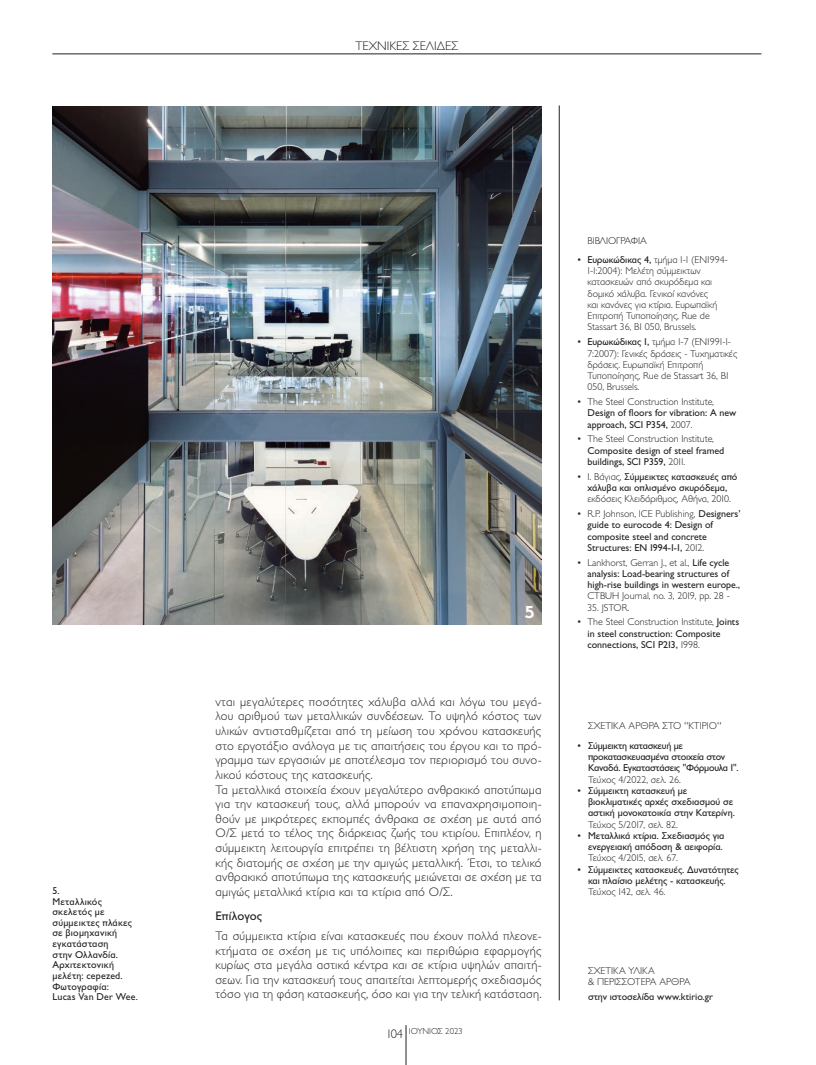
<style>
.page{position:relative;width:816px;height:1065px;background:#fff}
.page>*{position:absolute;margin:0;border:0;box-sizing:border-box;transform-origin:0 0}
.t1{font:600 17.5px "Kabel ITC Hel";color:#fff}
.KEIMENO_TEXNIKES{font:300 12.5px/14.6px "Gill Sans Hel";letter-spacing:.02em;color:#231f20;text-align:justify}
.KEIMENO_TEXNIKES-2{font:300 12.5px "Gill Sans Hel";color:#231f20}
.YPOMESOTITLOS_TEXNIK{font:12.5px "Gill Sans Hel";letter-spacing:.02em;color:#231f20}
.BIBLIOGRAFIA{font:10px/11.2px "Gill Sans Hel";color:#231f20}
.BIBLIOGRAFIA-2{font:300 10px/11.2px "Gill Sans Hel";color:#231f20}
.SXETIKA_BOLD{font:10px/11.2px "Gill Sans Hel";color:#231f20}
.LEZANTES_TEXNIKES{font:10px/10.6px "Gill Sans Hel";letter-spacing:.025em;color:#231f20}
.SXETIKA_BOLD-2{font:10px/11.2px "Gill Sans Hel";letter-spacing:-.02em;color:#231f20}
.SXETIKA_BOLD-3{font:300 10px "Gill Sans Hel";color:#231f20}
.SXETIKA_TITLOS{font:300 10px "Gill Sans Hel";color:#231f20}
.t2{font:300 8.75px "Gill Sans Hel";color:#231f20}
.s1{font-size:12.5px}
.s2{font-weight:400}
.s3{font-weight:300}
</style>
<div class="page">
<hr style="left:406px;top:1024px;width:1px;height:40px;background:#231f20">
<hr style="left:52px;top:54px;width:709px;height:1px;background:#231f20">
<hr style="left:559px;top:105px;width:1px;height:895px;background:#231f20">
<img style="left:52px;top:107px;width:489px;height:517px">
<p class="LEZANTES_TEXNIKES" style="left:52px;top:885px;width:9px">5.</p>
<p class="LEZANTES_TEXNIKES" style="left:52px;top:895px;width:87px">Μεταλλικός σκελετός με σύμμεικτες πλάκες σε βιομηχανική εγκατάσταση<br>στην Ολλανδία.<br>Αρχιτεκτονική μελέτη: cepezed.<br>Φωτογραφία:<br>Lucas Van Der Wee.</p>
<p class="KEIMENO_TEXNIKES-2" style="left:355px;top:39px;width:104px">ΤΕΧΝΙΚΕΣ ΣΕΛΙΔΕΣ</p>
<p class="t1" style="left:525px;top:602px;width:11px">5</p>
<p class="KEIMENO_TEXNIKES" style="left:215px;top:694px;width:328px">νται μεγαλύτερες ποσότητες χάλυβα αλλά και λόγω του μεγά&shy;λου αριθμού των μεταλλικών συνδέσεων. Το υψηλό κόστος των υλικών αντισταθμίζεται από τη μείωση του χρόνου κατασκευής στο εργοτάξιο ανάλογα με τις απαιτήσεις του έργου και το πρό&shy;γραμμα των εργασιών με αποτέλεσμα τον περιορισμό του συνο&shy;λικού κόστους της κατασκευής.</p>
<p class="KEIMENO_TEXNIKES" style="left:215px;top:782px;width:328px">Τα μεταλλικά στοιχεία έχουν μεγαλύτερο ανθρακικό αποτύπωμα για την κατασκευή τους, αλλά μπορούν να επαναχρησιμοποιη&shy;θούν με μικρότερες εκπομπές άνθρακα σε σχέση με αυτά από Ο/Σ μετά το τέλος της διάρκειας ζωής του κτιρίου. Επιπλέον, η σύμμεικτη λειτουργία επιτρέπει τη βέλτιστη χρήση της μεταλλι&shy;κής διατομής σε σχέση με την αμιγώς μεταλλική. Έτσι, το τελικό ανθρακικό αποτύπωμα της κατασκευής μειώνεται σε σχέση με τα αμιγώς μεταλλικά κτίρια και τα κτίρια από Ο/Σ.</p>
<p class="YPOMESOTITLOS_TEXNIK" style="left:215px;top:909px;width:48px">Επίλογος</p>
<p class="KEIMENO_TEXNIKES" style="left:215px;top:928px;width:328px">Τα σύμμεικτα κτίρια είναι κατασκευές που έχουν πολλά πλεονε&shy;κτήματα σε σχέση με τις υπόλοιπες και περιθώρια εφαρμογής κυρίως στα μεγάλα αστικά κέντρα και σε κτίρια υψηλών απαιτή&shy;σεων. Για την κατασκευή τους απαιτείται λεπτομερής σχεδιασμός τόσο για τη φάση κατασκευής, όσο και για την τελική κατάσταση.</p>
<p class="t2" style="left:387px;top:1026px;width:76px"><span class="s1">104</span> ΙΟΥΝΙΟΣ 2023</p>
<p class="BIBLIOGRAFIA-2" style="left:587px;top:235px;width:61px">ΒΙΒΛΙΟΓΡΑΦΙΑ</p>
<p class="BIBLIOGRAFIA-2" style="left:587px;top:254px;width:142px;text-indent:-11px">• <span class="s2">Ευρωκώδικας 4,</span> τμήμα 1-1 (ΕΝ1994-<br>1-1:2004): Μελέτη σύμμεικτων κατασκευών από σκυρόδεμα και δομικό χάλυβα. Γενικοί κανόνες<br>και κανόνες για κτίρια. Ευρωπαϊκή<br>Επιτροπή Τυποποίησης, Rue de<br>Stassart 36, B1 050, Brussels.</p>
<p class="BIBLIOGRAFIA-2" style="left:587px;top:336px;width:151px;text-indent:-11px">• <span class="s2">Ευρωκώδικας 1,</span> τμήμα 1-7 (ΕΝ1991-1-<br>7:2007): Γενικές δράσεις - Τυχηματικές δράσεις. Ευρωπαϊκή Επιτροπή<br>Τυποποίησης, Rue de Stassart 36, B1<br>050, Brussels.</p>
<p class="BIBLIOGRAFIA" style="left:587px;top:396px;width:150px;text-indent:-11px"><span class="s3">• The Steel Construction Institute,<br></span>Design of floors for vibration: A new approach, SCI P354, <span class="s3">2007.</span></p>
<p class="BIBLIOGRAFIA" style="left:587px;top:433px;width:138px;text-indent:-11px"><span class="s3">• The Steel Construction Institute,<br></span>Composite design of steel framed buildings, SCI P359, <span class="s3">2011.</span></p>
<p class="BIBLIOGRAFIA" style="left:577px;top:471px;width:162px;text-align:center"><span class="s3">• Ι. Βάγιας,</span> Σύμμεικτες κατασκευές από χάλυβα και οπλισμένο σκυρόδεμα, <span class="s3">εκδόσεις Κλειδάριθμος, Αθήνα, 2010.</span></p>
<p class="BIBLIOGRAFIA" style="left:587px;top:508px;width:155px;text-indent:-11px"><span class="s3">• R.P. Johnson, ICE Publishing,</span> Designers’ guide to eurocode 4: Design of composite steel and concrete Structures: EN 1994-1-1, <span class="s3">2012.</span></p>
<p class="BIBLIOGRAFIA" style="left:587px;top:556px;width:154px;text-indent:-11px"><span class="s3">• Lankhorst, Gerran J., et al.,</span> Life cycle analysis: Load-bearing structures of high-rise buildings in western europe., <span class="s3">CTBUH Journal, no. 3, 2019, pp. 28 -</span></p>
<p class="BIBLIOGRAFIA-2" style="left:587px;top:601px;width:43px">35. JSTOR.</p>
<p class="BIBLIOGRAFIA" style="left:587px;top:616px;width:153px;text-indent:-11px"><span class="s3">• The Steel Construction Institute,</span> Joints in steel construction: Composite connections, SCI P213, <span class="s3">1998.</span></p>
<p class="SXETIKA_TITLOS" style="left:588px;top:720px;width:135px">ΣΧΕΤΙΚΑ ΑΡΘΡΑ ΣΤΟ ''ΚΤΙΡΙΟ''</p>
<p class="SXETIKA_BOLD-2" style="left:588px;top:739px;width:152px;text-indent:-11px">• Σύμμεικτη κατασκευή με προκατασκευασμένα στοιχεία στον<br>Καναδά. Εγκαταστάσεις "Φόρμουλα 1".</p>
<p class="SXETIKA_BOLD-3" style="left:588px;top:773px;width:94px">Τεύχος 4/2022, σελ. 26.</p>
<p class="SXETIKA_BOLD" style="left:588px;top:784px;width:148px;text-indent:-11px">• Σύμμεικτη κατασκευή με βιοκλιματικές αρχές σχεδιασμού σε αστική μονοκατοικία στην Κατερίνη.<br><span class="s3">Τεύχος 5/2017, σελ. 82.</span></p>
<p class="SXETIKA_BOLD" style="left:577px;top:829px;width:148px;text-align:right">• Μεταλλικά κτίρια. Σχεδιασμός για ενεργειακή απόδοση &amp; αειφορία.</p>
<p class="SXETIKA_BOLD-3" style="left:588px;top:852px;width:91px">Τεύχος 4/2015, σελ. 67.</p>
<p class="SXETIKA_BOLD" style="left:588px;top:863px;width:152px;text-indent:-11px">• Σύμμεικτες κατασκευές. Δυνατότητες και πλαίσιο μελέτης - κατασκευής.<br><span class="s3">Τεύχος 142, σελ. 46.</span></p>
<p class="BIBLIOGRAFIA-2" style="left:588px;top:964px;width:104px">ΣΧΕΤΙΚΑ ΥΛΙΚΑ<br>&amp; ΠΕΡΙΣΣΟΤΕΡΑ ΑΡΘΡΑ</p>
<p class="BIBLIOGRAFIA" style="left:588px;top:991px;width:126px">στην ιστοσελίδα www.ktirio.gr</p>
</div>
